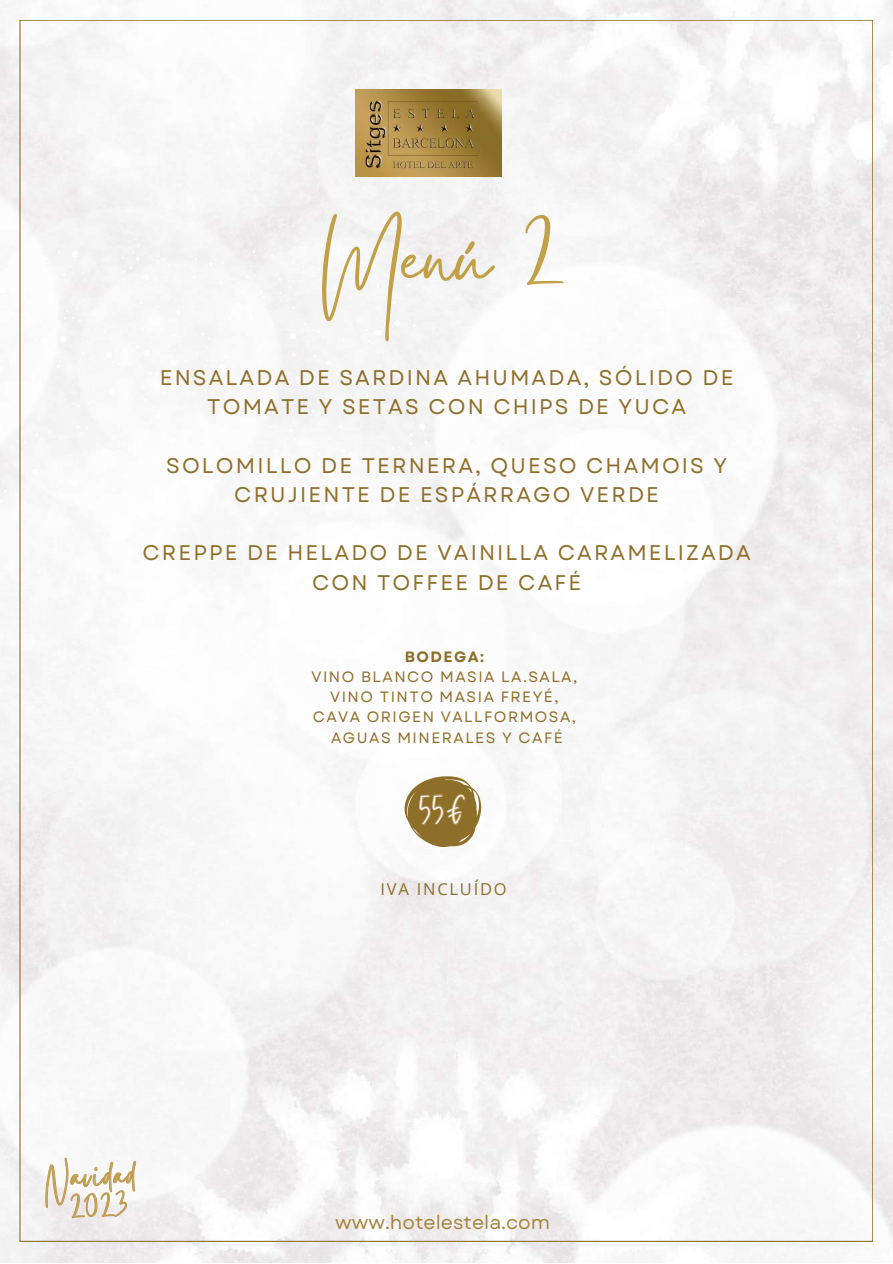
<style>
.page{position:relative;width:893px;height:1264px;background:#fff}
.page>*{position:absolute;margin:0;border:0;box-sizing:border-box;transform-origin:0 0}
.t1{font:104.55px "Gistesy";color:#c2a047}
.t2{font:41.25px "Gistesy";color:#c2a047}
.t3{font:35.1px "Gistesy";color:#c2a047}
.t4{font:21.15px/29.2px "Garet";letter-spacing:.1em;color:#8e6f2a;text-align:center}
.t5{font:19.2px "Garet";color:#a5853e}
.t6{font:16.5px "Open Sans";letter-spacing:.11em;color:#8e6f2a}
.t7{font:15px/20.2px "Garet";letter-spacing:.1em;color:#8e6f2a;text-align:center}
.t8{font:700 15px "Garet";letter-spacing:.1em;color:#8e6f2a}
</style>
<div class="page">
<img style="left:0;top:0;width:892px;height:1262px">
<svg style="left:0;top:249px;width:428px;height:274px"></svg>
<svg style="left:44px;top:1155px;width:93px;height:63px"></svg>
<img style="left:355px;top:89px;width:146px;height:88px">
<svg style="left:404px;top:776px;width:77px;height:70px"></svg>
<h1 class="t1" style="left:321px;top:187px;width:243px">Menú 2</h1>
<p class="t4" style="left:160px;top:363px;width:575px">ENSALADA DE SARDINA AHUMADA, SÓLIDO DE<br>TOMATE Y SETAS CON CHIPS DE YUCA</p>
<p class="t4" style="left:166px;top:451px;width:562px">SOLOMILLO DE TERNERA, QUESO CHAMOIS Y<br>CRUJIENTE DE ESPÁRRAGO VERDE</p>
<p class="t4" style="left:142px;top:538px;width:610px">CREPPE DE HELADO DE VAINILLA CARAMELIZADA<br>CON TOFFEE DE CAFÉ</p>
<p class="t8" style="left:405px;top:645px;width:81px">BODEGA:</p>
<p class="t7" style="left:311px;top:666px;width:267px">VINO BLANCO MASIA LA.SALA,<br>VINO TINTO MASIA FREYÉ,<br>CAVA ORIGEN VALLFORMOSA,<br>AGUAS MINERALES Y CAFÉ</p>
<h2 class="t2" style="left:45px;top:1148px;width:91px;rotate:-2deg">Navidad</h2>
<h3 class="t3" style="left:68px;top:1184px;width:60px;rotate:-2deg">2023</h3>
<p class="t6" style="left:380px;top:877px;width:128px">IVA INCLUÍDO</p>
<p class="t5" style="left:335px;top:1208px;width:216px">www.hotelestela.com</p>
</div>
